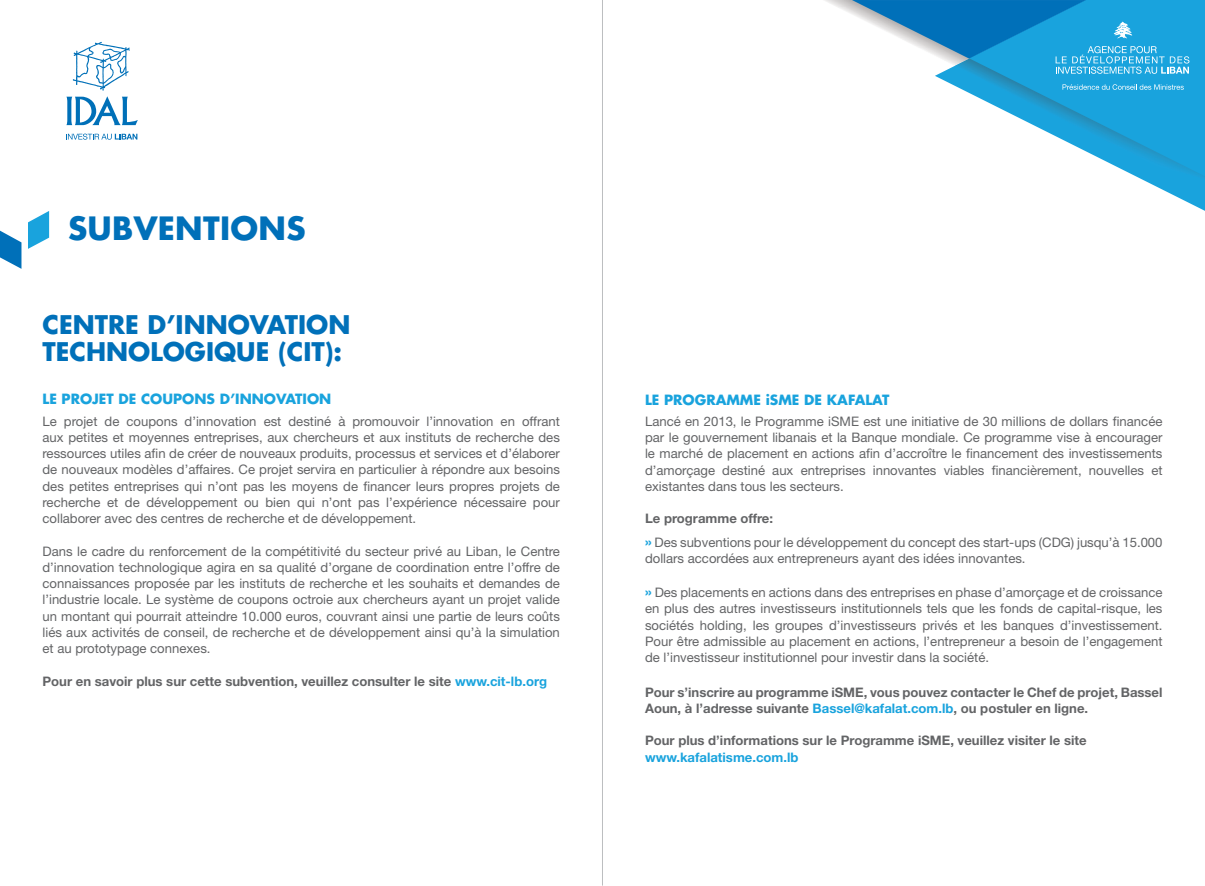
<style>
.page{position:relative;width:1205px;height:886px;background:#fff}
.page>*{position:absolute;margin:0;border:0;box-sizing:border-box;transform-origin:0 0}
.t1{font:700 31.25px "Futura Std";letter-spacing:.01em;color:#0070b9}
.t2{font:700 25px/26.2px "Futura Std";color:#0070b9}
.t3{font:700 13.75px "Futura Std";color:#19a3dd}
.t4{font:13.12px/16.2px "Helvetica Neue LT Std";color:#636466;text-align:justify}
.t5{font:700 13.12px/16.2px "Helvetica Neue LT Std";color:#636466}
.t6{font:700 13.12px "Helvetica Neue LT Std";color:#19a3dd}
.s1{color:#19a3dd}
.s2{font-weight:700}
.s3{font-weight:700;font-size:15px;color:#19a3dd}
</style>
<div class="page">
<hr style="left:602px;top:0;width:1px;height:885px;background:#bcbec0">
<svg style="left:28px;top:211px;width:21px;height:38px"></svg>
<svg style="left:0;top:231px;width:21px;height:38px"></svg>
<svg style="left:1141px;top:179px;width:64px;height:32px"></svg>
<img style="left:1135px;top:176px;width:70px;height:3px">
<svg style="left:66px;top:134px;width:71px;height:6px"></svg>
<svg style="left:66px;top:42px;width:72px;height:83px"></svg>
<svg style="left:852px;top:0;width:353px;height:176px"></svg>
<h1 class="t1" style="left:68px;top:208px;width:239px">SUBVENTIONS</h1>
<h2 class="t2" style="left:43px;top:311px;width:309px">CENTRE D’INNOVATION<br>TECHNOLOGIQUE (CIT):</h2>
<p class="t3" style="left:43px;top:390px;width:290px">LE PROJET DE COUPONS D’INNOVATION</p>
<p class="t4" style="left:43px;top:413px;width:519px">Le projet de coupons d’innovation est destiné à promouvoir l’innovation en offrant aux petites et moyennes entreprises, aux chercheurs et aux instituts de recherche des ressources utiles afin de créer de nouveaux produits, processus et services et d’élaborer de nouveaux modèles d’affaires. Ce projet servira en particulier à répondre aux besoins des petites entreprises qui n’ont pas les moyens de financer leurs propres projets de recherche et de développement ou bien qui n’ont pas l’expérience nécessaire pour collaborer avec des centres de recherche et de développement.</p>
<p class="t4" style="left:43px;top:543px;width:519px">Dans le cadre du renforcement de la compétitivité du secteur privé au Liban, le Centre d’innovation technologique agira en sa qualité d’organe de coordination entre l’offre de connaissances proposée par les instituts de recherche et les souhaits et demandes de l’industrie locale. Le système de coupons octroie aux chercheurs ayant un projet valide un montant qui pourrait atteindre 10.000 euros, couvrant ainsi une partie de leurs coûts liés aux activités de conseil, de recherche et de développement ainsi qu’à la simulation et au prototypage connexes.</p>
<p class="t5" style="left:43px;top:672px;width:506px">Pour en savoir plus sur cette subvention, veuillez consulter le site <span class="s1">www.cit-lb.org</span></p>
<p class="t3" style="left:645px;top:390px;width:246px">LE PROGRAMME iSME DE KAFALAT</p>
<p class="t4" style="left:645px;top:413px;width:519px">Lancé en 2013, le Programme iSME est une initiative de 30 millions de dollars financée par le gouvernement libanais et la Banque mondiale. Ce programme vise à encourager le marché de placement en actions afin d’accroître le financement des investissements d’amorçage destiné aux entreprises innovantes viables financièrement, nouvelles et existantes dans tous les secteurs.</p>
<p class="t4" style="left:645px;top:506px;width:519px;line-height:23.8px"><span class="s2">Le programme offre:<br></span><span class="s3">»</span> Des subventions pour le développement du concept des start-ups (CDG) jusqu’à 15.000</p>
<p class="t4" style="left:645px;top:550px;width:382px">dollars accordées aux entrepreneurs ayant des idées innovantes.</p>
<p class="t4" style="left:645px;top:584px;width:519px"><span class="s3">»</span> Des placements en actions dans des entreprises en phase d’amorçage et de croissance en plus des autres investisseurs institutionnels tels que les fonds de capital-risque, les sociétés holding, les groupes d’investisseurs privés et les banques d’investissement.<br>Pour être admissible au placement en actions, l’entrepreneur a besoin de l’engagement de l’investisseur institutionnel pour investir dans la société.</p>
<p class="t5" style="left:645px;top:683px;width:519px">Pour s’inscrire au programme iSME, vous pouvez contacter le Chef de projet, Bassel<br>Aoun, à l’adresse suivante <span class="s1">Bassel@kafalat.com.lb</span>, ou postuler en ligne.</p>
<p class="t5" style="left:645px;top:732px;width:443px">Pour plus d’informations sur le Programme iSME, veuillez visiter le site</p>
<p class="t6" style="left:645px;top:749px;width:155px">www.kafalatisme.com.lb</p>
</div>
